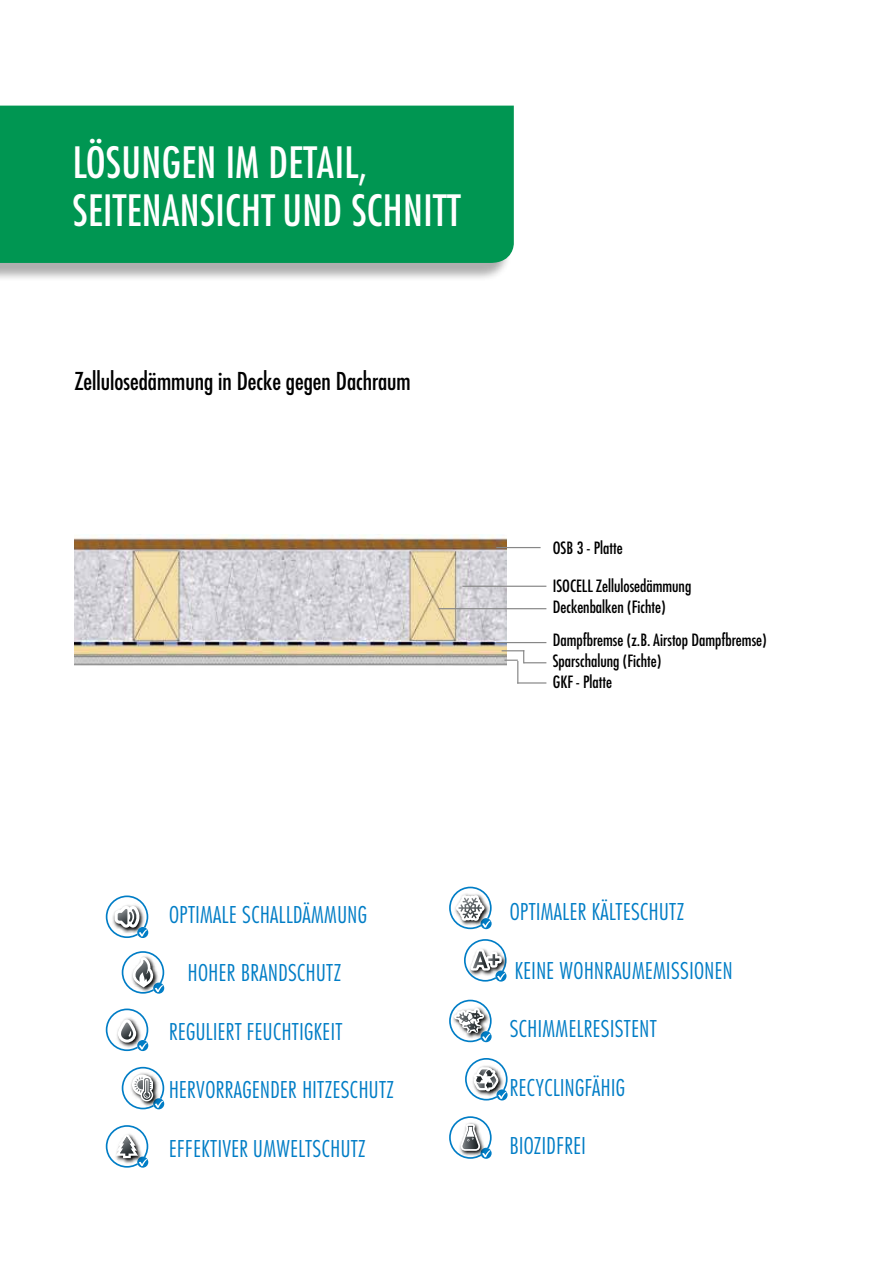
<style>
.page{position:relative;width:893px;height:1263px;background:#fff}
.page>*{position:absolute;margin:0;border:0;box-sizing:border-box;transform-origin:0 0}
.t1{font:500 condensed 42px/48px "Futura LT Pro";letter-spacing:.01em;color:#fff}
.t2{font:500 condensed 24px "Futura LT Pro";color:#000}
.t3{font:300 condensed 22.5px "Futura LT Pro";letter-spacing:.02em;color:#007dc6}
.t4{font:500 condensed 16.5px/21px "Futura LT Pro";color:#000}
</style>
<div class="page">
<div style="left:0;top:108px;width:512px;height:174px;background:#000;opacity:.32"></div>
<div style="left:0;top:106px;width:514px;height:157px;background:#009652"></div>
<img style="left:74px;top:534px;width:432px;height:132px">
<hr style="left:496px;top:547px;width:45px;height:1px;background:#878787">
<hr style="left:462px;top:586px;width:84px;height:1px;background:#878787">
<hr style="left:439px;top:608px;width:107px;height:1px;background:#878787">
<hr style="left:496px;top:642px;width:50px;height:1px;background:#878787">
<svg style="left:502px;top:650px;width:44px;height:34px"></svg>
<svg style="left:449px;top:887px;width:43px;height:42px"></svg>
<svg style="left:464px;top:939px;width:42px;height:42px"></svg>
<svg style="left:449px;top:1000px;width:43px;height:42px"></svg>
<svg style="left:465px;top:1058px;width:43px;height:42px"></svg>
<svg style="left:449px;top:1116px;width:43px;height:43px"></svg>
<svg style="left:106px;top:895px;width:42px;height:43px"></svg>
<svg style="left:122px;top:951px;width:42px;height:43px"></svg>
<svg style="left:106px;top:1008px;width:42px;height:43px"></svg>
<svg style="left:122px;top:1067px;width:42px;height:42px"></svg>
<svg style="left:106px;top:1125px;width:42px;height:43px"></svg>
<h1 class="t1" style="left:73px;top:137px;width:389px">LÖSUNGEN IM DETAIL,<br>SEITENANSICHT UND SCHNITT</h1>
<p class="t2" style="left:74px;top:364px;width:338px">Zellulosedämmung in Decke gegen Dachraum</p>
<p class="t4" style="left:553px;top:537px;width:71px">OSB 3 - Platte</p>
<p class="t4" style="left:553px;top:575px;width:140px">ISOCELL Zellulosedämmung<br>Deckenbalken (Fichte)</p>
<p class="t4" style="left:553px;top:629px;width:215px">Dampfbremse (z.B. Airstop Dampfbremse)<br>Sparschalung (Fichte)<br>GKF - Platte</p>
<p class="t3" style="left:169px;top:900px;width:199px">OPTIMALE SCHALLDÄMMUNG</p>
<p class="t3" style="left:510px;top:897px;width:176px">OPTIMALER KÄLTESCHUTZ</p>
<p class="t3" style="left:188px;top:959px;width:155px">HOHER BRANDSCHUTZ</p>
<p class="t3" style="left:515px;top:956px;width:219px">KEINE WOHNRAUMEMISSIONEN</p>
<p class="t3" style="left:169px;top:1017px;width:175px">REGULIERT FEUCHTIGKEIT</p>
<p class="t3" style="left:169px;top:1076px;width:226px">HERVORRAGENDER HITZESCHUTZ</p>
<p class="t3" style="left:510px;top:1014px;width:148px">SCHIMMELRESISTENT</p>
<p class="t3" style="left:510px;top:1073px;width:117px">RECYCLINGFÄHIG</p>
<p class="t3" style="left:169px;top:1134px;width:198px">EFFEKTIVER UMWELTSCHUTZ</p>
<p class="t3" style="left:510px;top:1131px;width:78px">BIOZIDFREI</p>
</div>
